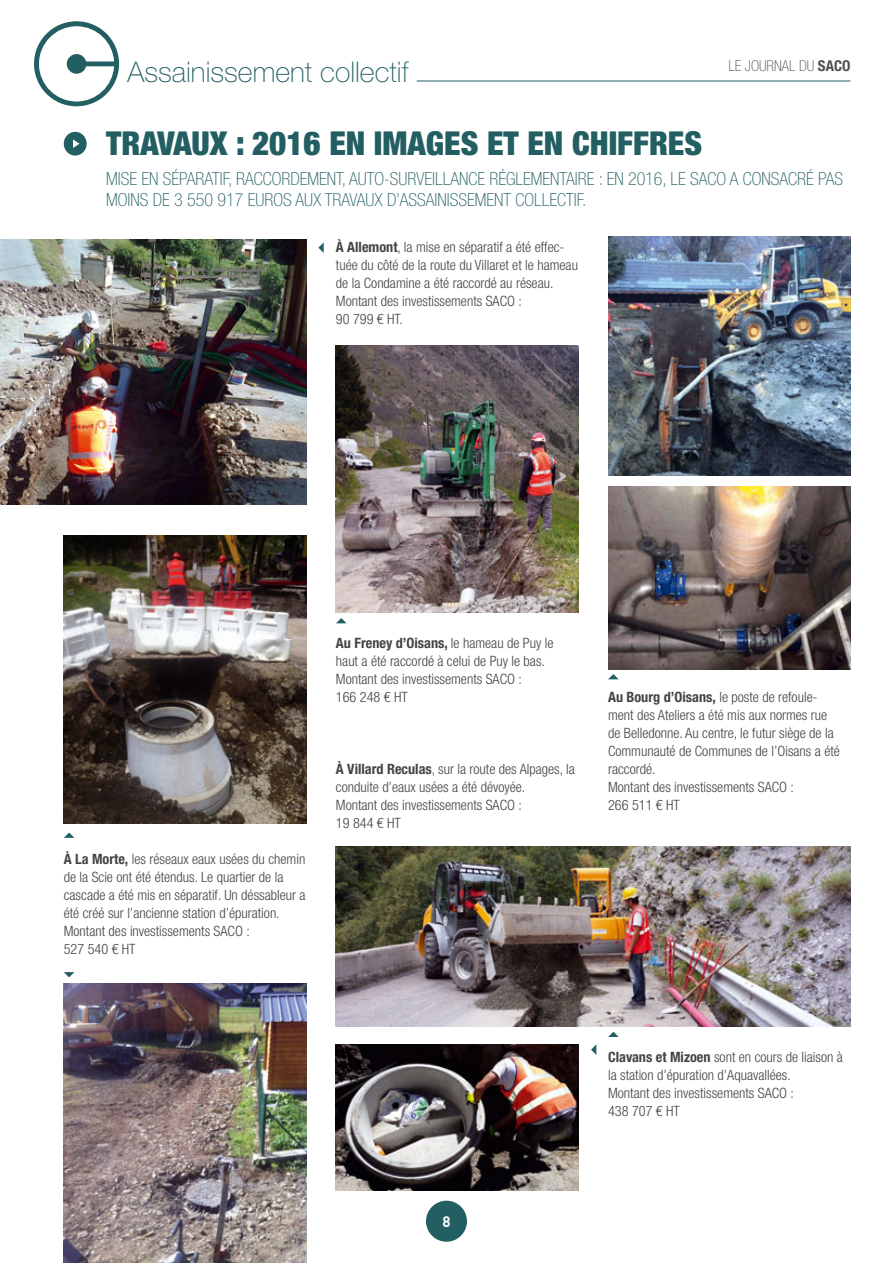
<style>
.page{position:relative;width:893px;height:1263px;background:#fff}
.page>*{position:absolute;margin:0;border:0;box-sizing:border-box;transform-origin:0 0}
.t1{font:900 condensed 33px "Helvetica Neue LT Std";color:#235f62}
.t2{font:100 28.5px "Helvetica Neue LT Std";color:#235f62}
.t3{font:100 condensed 18px/21px "Helvetica Neue LT Std";color:#235f62}
.t4{font:100 condensed 15px "Helvetica Neue LT Std";color:#504e53}
.t5{font:700 15px "DIN";color:#fff}
.t6{font:300 condensed 14.25px/18px "Helvetica Neue LT Std";color:#454246}
.s1{font-weight:700}
</style>
<div class="page">
<div style="left:426px;top:1201px;width:41px;height:41px;background:#235f62;border-radius:50%"></div>
<hr style="left:417px;top:81px;width:433px;height:1px;background:#235f62">
<div style="left:34px;top:21px;width:85px;height:85px;background:#235f62;border-radius:50%"></div>
<svg style="left:39px;top:26px;width:75px;height:76px"></svg>
<img style="left:336px;top:846px;width:514px;height:180px">
<div style="left:64px;top:132px;width:23px;height:24px;background:#235f62;border-radius:50%"></div>
<svg style="left:73px;top:139px;width:7px;height:9px"></svg>
<img style="left:608px;top:237px;width:242px;height:238px">
<img style="left:608px;top:487px;width:242px;height:183px">
<img style="left:0;top:239px;width:306px;height:265px">
<img style="left:64px;top:535px;width:242px;height:289px">
<svg style="left:336px;top:618px;width:10px;height:5px"></svg>
<svg style="left:608px;top:674px;width:11px;height:5px"></svg>
<svg style="left:608px;top:1032px;width:11px;height:5px"></svg>
<svg style="left:591px;top:1045px;width:5px;height:10px"></svg>
<svg style="left:64px;top:832px;width:10px;height:6px"></svg>
<svg style="left:64px;top:972px;width:10px;height:5px"></svg>
<svg style="left:318px;top:242px;width:6px;height:11px"></svg>
<img style="left:336px;top:1044px;width:242px;height:146px">
<img style="left:64px;top:984px;width:242px;height:279px">
<img style="left:336px;top:345px;width:242px;height:267px">
<h2 class="t2" style="left:128px;top:61px;width:283px">Assainissement collectif</h2>
<p class="t4" style="left:728px;top:60px;width:123px">LE JOURNAL DU <span class="s1">SACO</span></p>
<h1 class="t1" style="left:106px;top:132px;width:597px">TRAVAUX : 2016 EN IMAGES ET EN CHIFFRES</h1>
<p class="t3" style="left:106px;top:170px;width:738px">MISE EN SÉPARATIF, RACCORDEMENT, AUTO-SURVEILLANCE RÉGLEMENTAIRE : EN 2016, LE SACO A CONSACRÉ PAS<br>MOINS DE 3 550 917 EUROS AUX TRAVAUX D’ASSAINISSEMENT COLLECTIF.</p>
<p class="t6" style="left:336px;top:239px;width:244px"><span class="s1">À Allemont</span>, la mise en séparatif a été effec&shy;tuée du côté de la route du Villaret et le hameau de la Condamine a été raccordé au réseau.<br>Montant des investissements SACO :<br>90 799 € HT.</p>
<p class="t6" style="left:64px;top:851px;width:243px"><span class="s1">À La Morte,</span> les réseaux eaux usées du chemin de la Scie ont été étendus. Le quartier de la cascade a été mis en séparatif. Un déssableur a été créé sur l’ancienne station d’épuration.<br>Montant des investissements SACO :<br>527 540 € HT</p>
<p class="t6" style="left:336px;top:635px;width:219px"><span class="s1">Au Freney d’Oisans,</span> le hameau de Puy le haut a été raccordé à celui de Puy le bas.<br>Montant des investissements SACO :<br>166 248 € HT</p>
<p class="t6" style="left:336px;top:761px;width:240px"><span class="s1">À Villard Reculas</span>, sur la route des Alpages, la conduite d’eaux usées a été dévoyée.<br>Montant des investissements SACO :<br>19 844 € HT</p>
<p class="t6" style="left:608px;top:690px;width:233px"><span class="s1">Au Bourg d’Oisans,</span> le poste de refoule&shy;ment des Ateliers a été mis aux normes rue de Belledonne. Au centre, le futur siège de la<br>Communauté de Communes de l’Oisans a été raccordé.<br>Montant des investissements SACO :<br>266 511 € HT</p>
<p class="t6" style="left:608px;top:1049px;width:236px"><span class="s1">Clavans et Mizoen</span> sont en cours de liaison à la station d’épuration d’Aquavallées.<br>Montant des investissements SACO :<br>438 707 € HT</p>
<p class="t5" style="left:442px;top:1216px;width:10px">8</p>
</div>
